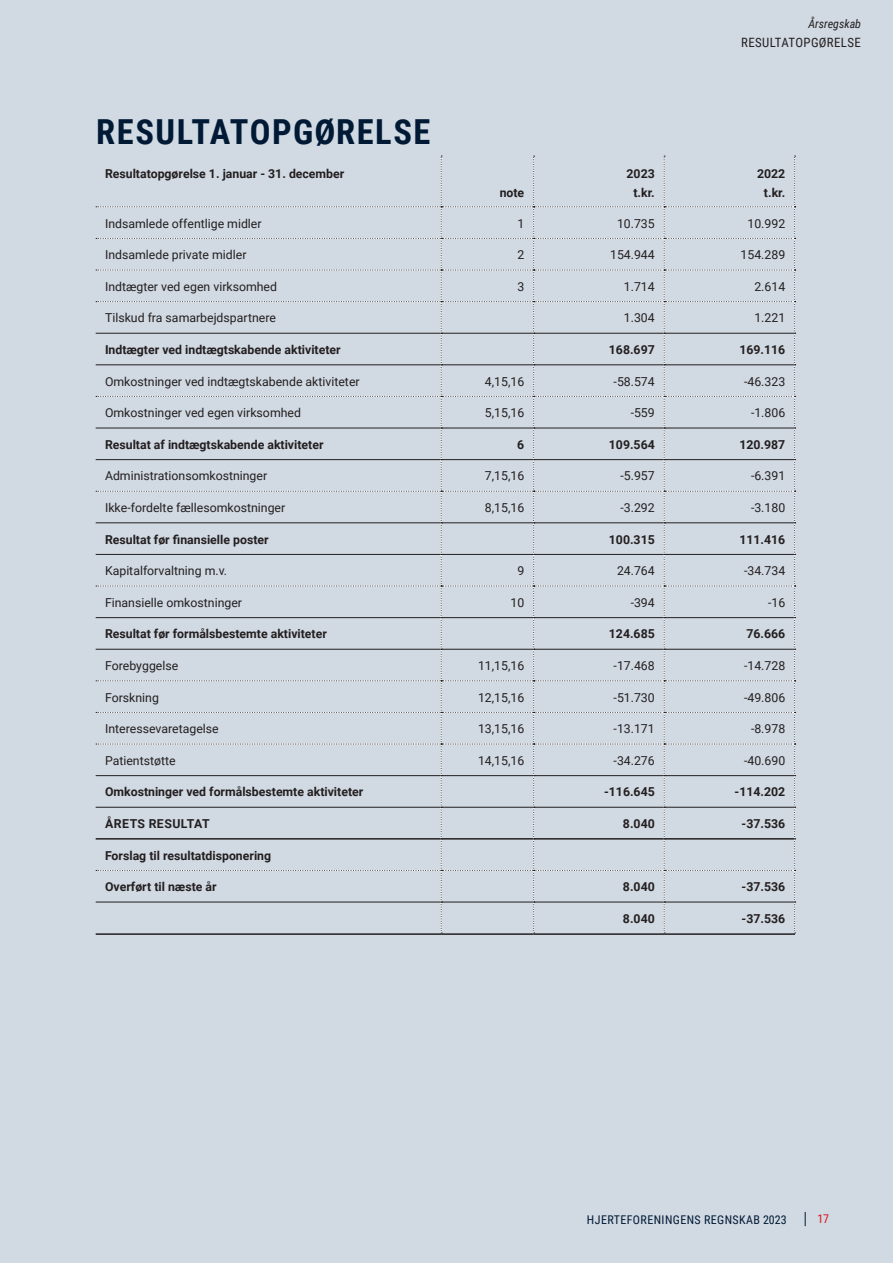
<style>
.page{position:relative;width:893px;height:1263px;background:#d1d9e2}
.page>*{position:absolute;margin:0;border:0;box-sizing:border-box;transform-origin:0 0}
.Underrubrik{font:700 34.5px "Roboto Condensed";letter-spacing:.045em;color:#001a36}
.t1{font:12.9px "Roboto Condensed";letter-spacing:.035em;color:#231f20}
.tabeltekst_mellem{font:12.3px "Roboto";color:#231f20}
.tabeltekst_mellem-2{font:700 12.3px "Roboto";color:#231f20}
.tabeltekst_mellem-3{font:700 12.3px "Roboto";letter-spacing:.035em;color:#231f20}
.t2{font:12px "Roboto Condensed";letter-spacing:.035em;color:#001a36}
.t3{font:italic 12px "Roboto Condensed";color:#231f20}
.t4{font:12px "Roboto Condensed";color:#d7171f}
</style>
<div class="page">
<svg style="left:805px;top:1212px;width:1px;height:14px"></svg>
<svg style="left:96px;top:156px;width:700px;height:777px"></svg>
<hr style="left:96px;top:933px;width:345px;height:2px;background:#231f20">
<hr style="left:441px;top:933px;width:93px;height:2px;background:#231f20">
<hr style="left:534px;top:933px;width:130px;height:2px;background:#231f20">
<hr style="left:664px;top:933px;width:131px;height:2px;background:#231f20">
<p class="t3" style="left:808px;top:15px;width:54px">Årsregskab</p>
<p class="Underrubrik" style="left:96px;top:108px;width:336px">RESULTATOPGØRELSE</p>
<p class="tabeltekst_mellem-2" style="left:105px;top:165px;width:241px">Resultatopgørelse 1. januar - 31. december</p>
<p class="tabeltekst_mellem-2" style="left:500px;top:184px;width:26px">note</p>
<p class="tabeltekst_mellem-2" style="left:627px;top:165px;width:30px">2023</p>
<p class="tabeltekst_mellem-2" style="left:633px;top:184px;width:23px">t.kr.</p>
<p class="t1" style="left:741px;top:33px;width:121px">RESULTATOPGØRELSE</p>
<p class="tabeltekst_mellem-2" style="left:757px;top:165px;width:30px">2022</p>
<p class="tabeltekst_mellem-2" style="left:764px;top:184px;width:23px">t.kr.</p>
<p class="tabeltekst_mellem" style="left:105px;top:215px;width:158px">Indsamlede offentlige midler</p>
<p class="tabeltekst_mellem" style="left:517px;top:215px;width:8px">1</p>
<p class="tabeltekst_mellem" style="left:617px;top:215px;width:39px">10.735</p>
<p class="tabeltekst_mellem" style="left:747px;top:215px;width:39px">10.992</p>
<p class="tabeltekst_mellem" style="left:105px;top:246px;width:143px">Indsamlede private midler</p>
<p class="tabeltekst_mellem" style="left:517px;top:246px;width:8px">2</p>
<p class="tabeltekst_mellem" style="left:610px;top:246px;width:46px">154.944</p>
<p class="tabeltekst_mellem" style="left:741px;top:246px;width:46px">154.289</p>
<p class="tabeltekst_mellem" style="left:105px;top:278px;width:174px">Indtægter ved egen virksomhed</p>
<p class="tabeltekst_mellem" style="left:517px;top:278px;width:8px">3</p>
<p class="tabeltekst_mellem" style="left:624px;top:278px;width:32px">1.714</p>
<p class="tabeltekst_mellem" style="left:754px;top:278px;width:32px">2.614</p>
<p class="tabeltekst_mellem" style="left:105px;top:309px;width:172px">Tilskud fra samarbejdspartnere</p>
<p class="tabeltekst_mellem" style="left:624px;top:309px;width:32px">1.304</p>
<p class="tabeltekst_mellem" style="left:754px;top:309px;width:32px">1.221</p>
<p class="tabeltekst_mellem-2" style="left:105px;top:341px;width:237px">Indtægter ved indtægtskabende aktiviteter</p>
<p class="tabeltekst_mellem-2" style="left:609px;top:341px;width:47px">168.697</p>
<p class="tabeltekst_mellem-2" style="left:739px;top:341px;width:47px">169.116</p>
<p class="tabeltekst_mellem" style="left:105px;top:373px;width:256px">Omkostninger ved indtægtskabende aktiviteter</p>
<p class="tabeltekst_mellem" style="left:485px;top:373px;width:41px">4,15,16</p>
<p class="tabeltekst_mellem" style="left:614px;top:373px;width:43px">-58.574</p>
<p class="tabeltekst_mellem" style="left:744px;top:373px;width:43px">-46.323</p>
<p class="tabeltekst_mellem" style="left:105px;top:404px;width:197px">Omkostninger ved egen virksomhed</p>
<p class="tabeltekst_mellem" style="left:485px;top:404px;width:41px">5,15,16</p>
<p class="tabeltekst_mellem" style="left:631px;top:404px;width:26px">-559</p>
<p class="tabeltekst_mellem" style="left:751px;top:404px;width:36px">-1.806</p>
<p class="tabeltekst_mellem-2" style="left:105px;top:436px;width:220px">Resultat af indtægtskabende aktiviteter</p>
<p class="tabeltekst_mellem-2" style="left:517px;top:436px;width:9px">6</p>
<p class="tabeltekst_mellem-2" style="left:609px;top:436px;width:47px">109.564</p>
<p class="tabeltekst_mellem-2" style="left:739px;top:436px;width:47px">120.987</p>
<p class="tabeltekst_mellem" style="left:105px;top:467px;width:164px">Administrationsomkostninger</p>
<p class="tabeltekst_mellem" style="left:485px;top:467px;width:41px">7,15,16</p>
<p class="tabeltekst_mellem" style="left:620px;top:467px;width:36px">-5.957</p>
<p class="tabeltekst_mellem" style="left:751px;top:467px;width:36px">-6.391</p>
<p class="tabeltekst_mellem" style="left:105px;top:499px;width:182px">Ikke-fordelte fællesomkostninger</p>
<p class="tabeltekst_mellem" style="left:485px;top:499px;width:41px">8,15,16</p>
<p class="tabeltekst_mellem" style="left:620px;top:499px;width:36px">-3.292</p>
<p class="tabeltekst_mellem" style="left:751px;top:499px;width:36px">-3.180</p>
<p class="tabeltekst_mellem-2" style="left:105px;top:531px;width:165px">Resultat før finansielle poster</p>
<p class="tabeltekst_mellem-2" style="left:609px;top:531px;width:47px">100.315</p>
<p class="tabeltekst_mellem-2" style="left:739px;top:531px;width:47px">111.416</p>
<p class="tabeltekst_mellem" style="left:105px;top:562px;width:124px">Kapitalforvaltning m.v.</p>
<p class="tabeltekst_mellem" style="left:517px;top:562px;width:8px">9</p>
<p class="tabeltekst_mellem" style="left:617px;top:562px;width:39px">24.764</p>
<p class="tabeltekst_mellem" style="left:744px;top:562px;width:43px">-34.734</p>
<p class="tabeltekst_mellem" style="left:105px;top:594px;width:139px">Finansielle omkostninger</p>
<p class="tabeltekst_mellem" style="left:510px;top:594px;width:15px">10</p>
<p class="tabeltekst_mellem" style="left:631px;top:594px;width:26px">-394</p>
<p class="tabeltekst_mellem" style="left:768px;top:594px;width:19px">-16</p>
<p class="tabeltekst_mellem-2" style="left:105px;top:625px;width:223px">Resultat før formålsbestemte aktiviteter</p>
<p class="tabeltekst_mellem-2" style="left:609px;top:625px;width:47px">124.685</p>
<p class="tabeltekst_mellem-2" style="left:746px;top:625px;width:40px">76.666</p>
<p class="tabeltekst_mellem" style="left:105px;top:657px;width:75px">Forebyggelse</p>
<p class="tabeltekst_mellem" style="left:478px;top:657px;width:48px">11,15,16</p>
<p class="tabeltekst_mellem" style="left:614px;top:657px;width:43px">-17.468</p>
<p class="tabeltekst_mellem" style="left:744px;top:657px;width:43px">-14.728</p>
<p class="tabeltekst_mellem" style="left:105px;top:689px;width:55px">Forskning</p>
<p class="tabeltekst_mellem" style="left:478px;top:689px;width:48px">12,15,16</p>
<p class="tabeltekst_mellem" style="left:614px;top:689px;width:43px">-51.730</p>
<p class="tabeltekst_mellem" style="left:744px;top:689px;width:43px">-49.806</p>
<p class="tabeltekst_mellem" style="left:105px;top:720px;width:115px">Interessevaretagelse</p>
<p class="tabeltekst_mellem" style="left:478px;top:720px;width:48px">13,15,16</p>
<p class="tabeltekst_mellem" style="left:614px;top:720px;width:43px">-13.171</p>
<p class="tabeltekst_mellem" style="left:751px;top:720px;width:36px">-8.978</p>
<p class="tabeltekst_mellem" style="left:105px;top:752px;width:72px">Patientstøtte</p>
<p class="tabeltekst_mellem" style="left:478px;top:752px;width:48px">14,15,16</p>
<p class="tabeltekst_mellem" style="left:614px;top:752px;width:43px">-34.276</p>
<p class="tabeltekst_mellem" style="left:744px;top:752px;width:43px">-40.690</p>
<p class="tabeltekst_mellem-2" style="left:105px;top:783px;width:260px">Omkostninger ved formålsbestemte aktiviteter</p>
<p class="tabeltekst_mellem-2" style="left:604px;top:783px;width:52px">-116.645</p>
<p class="tabeltekst_mellem-2" style="left:735px;top:783px;width:52px">-114.202</p>
<p class="tabeltekst_mellem-3" style="left:105px;top:815px;width:106px">ÅRETS RESULTAT</p>
<p class="tabeltekst_mellem-2" style="left:623px;top:815px;width:33px">8.040</p>
<p class="tabeltekst_mellem-2" style="left:742px;top:815px;width:45px">-37.536</p>
<p class="tabeltekst_mellem-2" style="left:105px;top:846px;width:168px">Forslag til resultatdisponering</p>
<p class="tabeltekst_mellem-2" style="left:105px;top:878px;width:113px">Overført til næste år</p>
<p class="tabeltekst_mellem-2" style="left:623px;top:878px;width:33px">8.040</p>
<p class="tabeltekst_mellem-2" style="left:742px;top:878px;width:45px">-37.536</p>
<p class="tabeltekst_mellem-2" style="left:623px;top:910px;width:33px">8.040</p>
<p class="tabeltekst_mellem-2" style="left:742px;top:910px;width:45px">-37.536</p>
<p class="t2" style="left:587px;top:1211px;width:201px">HJERTEFORENINGENS REGNSKAB 2023</p>
<p class="t4" style="left:817px;top:1211px;width:13px">17</p>
</div>
